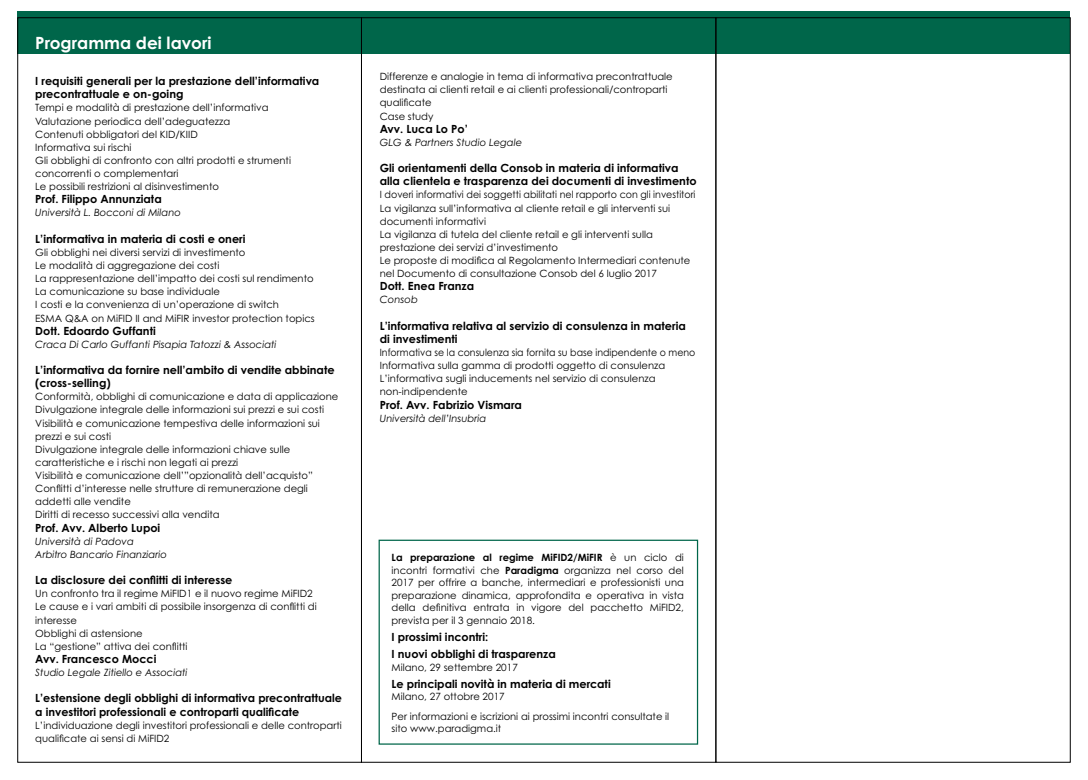
<style>
.page{position:relative;width:1088px;height:780px;background:#fff}
.page>*{position:absolute;margin:0;border:0;box-sizing:border-box;transform-origin:0 0}
.t1{font:700 16.88px "Century Gothic";color:#fff}
.t2{font:700 11.25px/13.1px "Century Gothic";color:#000}
.t3{font:10px/13.1px "Century Gothic";color:#000}
.t4{font:10px/13.1px "Century Gothic";color:#000;scale:.95 1}
.t5{font:italic 10px/13.1px "Century Gothic";color:#000}
.t6{font:10px/13.1px "Century Gothic";color:#000;scale:.94 1}
.s1{font-weight:700}
</style>
<div class="page">
<div style="left:17px;top:11px;width:1053px;height:42px;background:#00664a"></div>
<div style="left:379px;top:539px;width:319px;height:205px;border:1px solid #00664a"></div>
<h1 class="t1" style="left:35px;top:32px;width:178px">Programma dei lavori</h1>
<p class="t2" style="left:35px;top:74px;width:286px">I requisiti generali per la prestazione dell’informativa precontrattuale e on-going</p>
<p class="t3" style="left:35px;top:101px;width:257px">Tempi e modalità di prestazione dell’informativa Valutazione periodica dell’adeguatezza<br>Contenuti obbligatori del KID/KIID<br>Informativa sui rischi<br>Gli obblighi di confronto con altri prodotti e strumenti concorrenti o complementari<br>Le possibili restrizioni al disinvestimento</p>
<p class="t2" style="left:35px;top:192px;width:128px">Prof. Filippo Annunziata</p>
<p class="t5" style="left:35px;top:206px;width:147px">Università L. Bocconi di Milano</p>
<p class="t2" style="left:35px;top:232px;width:212px">L’informativa in materia di costi e oneri</p>
<p class="t3" style="left:35px;top:245px;width:281px">Gli obblighi nei diversi servizi di investimento<br>Le modalità di aggregazione dei costi<br>La rappresentazione dell’impatto dei costi sul rendimento La comunicazione su base individuale<br>I costi e la convenienza di un’operazione di switch<br>ESMA Q&amp;A on MiFID II and MiFIR investor protection topics</p>
<p class="t2" style="left:35px;top:324px;width:122px">Dott. Edoardo Guffanti</p>
<p class="t5" style="left:35px;top:337px;width:243px">Craca Di Carlo Guffanti Pisapia Tatozzi &amp; Associati</p>
<p class="t2" style="left:35px;top:363px;width:301px">L’informativa da fornire nell’ambito di vendite abbinate (cross-selling)</p>
<p class="t3" style="left:35px;top:390px;width:305px">Conformità, obblighi di comunicazione e data di applicazione Divulgazione integrale delle informazioni sui prezzi e sui costi Visibilità e comunicazione tempestiva delle informazioni sui prezzi e sui costi<br>Divulgazione integrale delle informazioni chiave sulle caratteristiche e i rischi non legati ai prezzi<br>Visibilità e comunicazione dell’”opzionalità dell’acquisto” Conflitti d’interesse nelle strutture di remunerazione degli addetti alle vendite<br>Diritti di recesso successivi alla vendita</p>
<p class="t2" style="left:35px;top:520px;width:127px">Prof. Avv. Alberto Lupoi</p>
<p class="t5" style="left:35px;top:534px;width:133px">Università di Padova<br>Arbitro Bancario Finanziario</p>
<p class="t2" style="left:35px;top:573px;width:199px">La disclosure dei conflitti di interesse</p>
<p class="t3" style="left:35px;top:587px;width:283px">Un confronto tra il regime MiFID1 e il nuovo regime MiFID2<br>Le cause e i vari ambiti di possibile insorgenza di conflitti di interesse<br>Obblighi di astensione<br>La “gestione” attiva dei conflitti</p>
<p class="t2" style="left:35px;top:652px;width:123px">Avv. Francesco Mocci</p>
<p class="t5" style="left:35px;top:665px;width:154px">Studio Legale Zitiello e Associati</p>
<p class="t2" style="left:35px;top:691px;width:308px">L’estensione degli obblighi di informativa precontrattuale a investitori professionali e controparti qualificate</p>
<p class="t3" style="left:35px;top:718px;width:308px">L’individuazione degli investitori professionali e delle controparti qualificate ai sensi di MiFID2</p>
<p class="t3" style="left:380px;top:70px;width:294px">Differenze e analogie in tema di informativa precontrattuale destinata ai clienti retail e ai clienti professionali/controparti qualificate<br>Case study</p>
<p class="t2" style="left:380px;top:122px;width:90px">Avv. Luca Lo Po’</p>
<p class="t5" style="left:380px;top:136px;width:144px">GLG &amp; Partners Studio Legale</p>
<p class="t2" style="left:380px;top:161px;width:318px">Gli orientamenti della Consob in materia di informativa alla clientela e trasparenza dei documenti di investimento</p>
<p class="t4" style="left:380px;top:188px;width:334px">I doveri informativi dei soggetti abilitati nel rapporto con gli investitori La vigilanza sull’informativa al cliente retail e gli interventi sui documenti informativi<br>La vigilanza di tutela del cliente retail e gli interventi sulla prestazione dei servizi d’investimento<br>Le proposte di modifica al Regolamento Intermediari contenute nel Documento di consultazione Consob del 6 luglio 2017</p>
<p class="t2" style="left:380px;top:279px;width:96px">Dott. Enea Franza</p>
<p class="t5" style="left:380px;top:293px;width:40px">Consob</p>
<p class="t2" style="left:380px;top:319px;width:307px">L’informativa relativa al servizio di consulenza in materia di investimenti</p>
<p class="t6" style="left:380px;top:345px;width:337px">Informativa se la consulenza sia fornita su base indipendente o meno Informativa sulla gamma di prodotti oggetto di consulenza L’informativa sugli inducements nel servizio di consulenza non-indipendente</p>
<p class="t2" style="left:380px;top:397px;width:144px">Prof. Avv. Fabrizio Vismara</p>
<p class="t5" style="left:380px;top:411px;width:108px">Università dell’Insubria</p>
<p class="t3" style="left:392px;top:551px;width:294px;line-height:12.5px;text-align:justify"><span class="s1">La preparazione al regime MiFID2/MiFIR</span> è un ciclo di incontri formativi che <span class="s1">Paradigma</span> organizza nel corso del 2017 per offrire a banche, intermediari e professionisti una preparazione dinamica, approfondita e operativa in vista della definitiva entrata in vigore del pacchetto MiFID2, prevista per il 3 gennaio 2018.</p>
<p class="t2" style="left:392px;top:628px;width:166px;line-height:17px">I prossimi incontri:<br>I nuovi obblighi di trasparenza</p>
<p class="t3" style="left:392px;top:660px;width:128px">Milano, 29 settembre 2017</p>
<p class="t2" style="left:392px;top:676px;width:221px">Le principali novità in materia di mercati</p>
<p class="t3" style="left:392px;top:686px;width:279px;line-height:19.6px">Milano, 27 ottobre 2017<br>Per informazioni e iscrizioni ai prossimi incontri consultate il</p>
<p class="t3" style="left:392px;top:722px;width:111px">sito www.paradigma.it</p>
</div>
